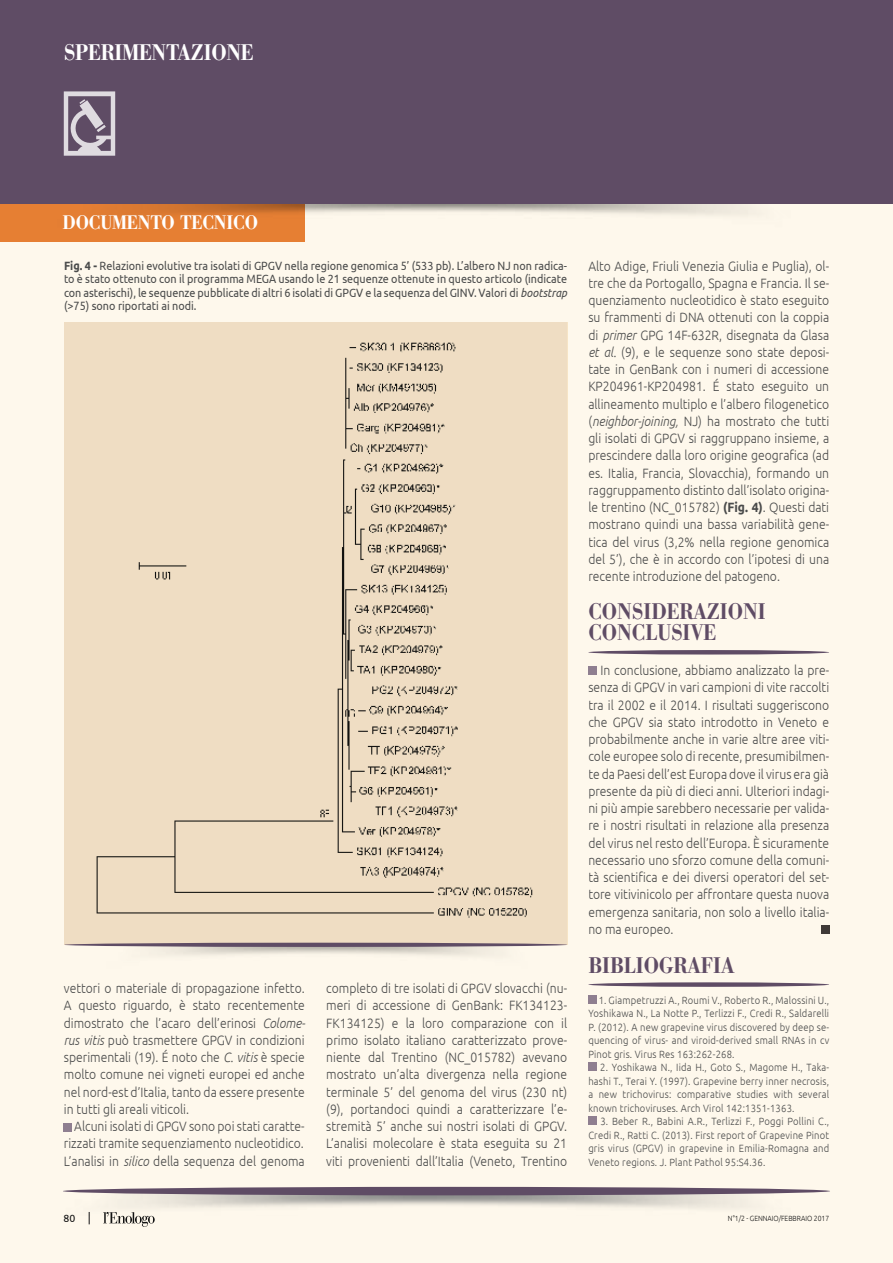
<style>
.page{position:relative;width:893px;height:1263px;background:#fef8ec}
.page>*{position:absolute;margin:0;border:0;box-sizing:border-box;transform-origin:0 0}
.t1{font:500 22.5px/21px "AT Our Bodoni";color:#5f4c65;scale:.9 1}
.t2{font:500 22.5px "AT Our Bodoni";letter-spacing:-.01em;color:#fff;scale:.9 1}
.t3{font:500 19.5px "AT Our Bodoni";letter-spacing:-.01em;color:#fff;scale:.9 1}
.t4{font:300 13.5px/17.2px "Ubuntu";color:#4a4b4b;text-align:justify;scale:.9 1}
.t5{font:12px/13.5px "Ubuntu";color:#4a4b4b;text-align:justify;scale:.9 1}
.t6{font:300 10.5px/13.5px "Ubuntu";letter-spacing:.02em;color:#4a4b4b;text-align:justify;scale:.9 1}
.t7{font:10.5px "Ubuntu";color:#121212}
.t8{font:300 7.5px "Ubuntu";color:#121212;scale:.9 1}
.s1{font-weight:700}
.s2{font-style:italic}
</style>
<div class="page">
<img style="left:304px;top:204px;width:444px;height:27px">
<div style="left:0;top:0;width:893px;height:204px;background:#5f4c65"></div>
<svg style="left:64px;top:91px;width:51px;height:65px"></svg>
<div style="left:0;top:204px;width:304px;height:38px;background:#e78338"></div>
<img style="left:63px;top:1190px;width:767px;height:34px">
<div style="left:63px;top:1187px;width:767px;height:8px;background:#5f4c65;border-radius:50%"></div>
<svg style="left:588px;top:650px;width:241px;height:4px"></svg>
<div style="left:588px;top:667px;width:8px;height:8px;background:#8f7f90"></div>
<div style="left:821px;top:925px;width:8px;height:9px;background:#3f3a37"></div>
<div style="left:588px;top:982px;width:241px;height:5px;background:#5f4c65;border-radius:50%"></div>
<div style="left:588px;top:995px;width:8px;height:8px;background:#8f7f90"></div>
<div style="left:588px;top:1063px;width:8px;height:8px;background:#8f7f90"></div>
<div style="left:588px;top:1117px;width:8px;height:8px;background:#8f7f90"></div>
<div style="left:64px;top:1123px;width:8px;height:8px;background:#8f7f90"></div>
<img style="left:64px;top:322px;width:503px;height:634px">
<svg style="left:64px;top:943px;width:503px;height:4px;background:#68566c"></svg>
<h1 class="t2" style="left:64px;top:38px;width:213px">SPERIMENTAZIONE</h1>
<h2 class="t3" style="left:63px;top:211px;width:219px">DOCUMENTO TECNICO</h2>
<p class="t5" style="left:64px;top:258px;width:560px"><span class="s1">Fig. 4 -</span> Relazioni evolutive tra isolati di GPGV nella regione genomica 5’ (533 pb). L’albero NJ non radica&shy;to è stato ottenuto con il programma MEGA usando le 21 sequenze ottenute in questo articolo (indicate con asterischi), le sequenze pubblicate di altri 6 isolati di GPGV e la sequenza del GINV. Valori di <span class="s2">bootstrap </span>(&gt;75) sono riportati ai nodi.</p>
<p class="t4" style="left:64px;top:979px;width:270px">vettori o materiale di propagazione infetto.<br>A questo riguardo, è stato recentemente dimostrato che l’acaro dell’erinosi <span class="s2">Colome&shy;rus vitis</span> può trasmettere GPGV in condizioni sperimentali (19). É noto che <span class="s2">C. vitis</span> è specie molto comune nei vigneti europei ed anche nel nord-est d’Italia, tanto da essere presente in tutti gli areali viticoli.</p>
<p class="t4" style="left:64px;top:1117px;width:269px;text-indent:10px">Alcuni isolati di GPGV sono poi stati caratte&shy;rizzati tramite sequenziamento nucleotidico.<br>L’analisi in <span class="s2">silico</span> della sequenza del genoma</p>
<p class="t4" style="left:326px;top:979px;width:269px">completo di tre isolati di GPGV slovacchi (nu&shy;meri di accessione di GenBank: FK134123- FK134125) e la loro comparazione con il primo isolato italiano caratterizzato prove&shy;niente dal Trentino (NC_015782) avevano mostrato un’alta divergenza nella regione terminale 5’ del genoma del virus (230 nt) (9), portandoci quindi a caratterizzare l’e&shy;stremità 5’ anche sui nostri isolati di GPGV.<br>L’analisi molecolare è stata eseguita su 21 viti provenienti dall’Italia (Veneto, Trentino</p>
<p class="t4" style="left:588px;top:257px;width:269px">Alto Adige, Friuli Venezia Giulia e Puglia), ol&shy;tre che da Portogallo, Spagna e Francia. Il se&shy;quenziamento nucleotidico è stato eseguito su frammenti di DNA ottenuti con la coppia di <span class="s2">primer</span> GPG 14F-632R, disegnata da Glasa <span class="s2">et al.</span> (9), e le sequenze sono state deposi&shy;tate in GenBank con i numeri di accessione KP204961-KP204981. É stato eseguito un allineamento multiplo e l’albero filogenetico (<span class="s2">neighbor-joining,</span> NJ) ha mostrato che tutti gli isolati di GPGV si raggruppano insieme, a prescindere dalla loro origine geografica (ad es. Italia, Francia, Slovacchia), formando un raggruppamento distinto dall’isolato origina&shy;le trentino (NC_015782) <span class="s1">(Fig. 4)</span>. Questi dati mostrano quindi una bassa variabilità gene&shy;tica del virus (3,2% nella regione genomica del 5’), che è in accordo con l’ipotesi di una recente introduzione del patogeno.</p>
<h1 class="t1" style="left:588px;top:601px;width:199px">CONSIDERAZIONI<br>CONCLUSIVE</h1>
<p class="t4" style="left:588px;top:661px;width:269px;text-indent:12px">In conclusione, abbiamo analizzato la pre&shy;senza di GPGV in vari campioni di vite raccolti tra il 2002 e il 2014. I risultati suggeriscono che GPGV sia stato introdotto in Veneto e probabilmente anche in varie altre aree viti&shy;cole europee solo di recente, presumibilmen&shy;te da Paesi dell’est Europa dove il virus era già presente da più di dieci anni. Ulteriori indagi&shy;ni più ampie sarebbero necessarie per valida&shy;re i nostri risultati in relazione alla presenza del virus nel resto dell’Europa. È sicuramente necessario uno sforzo comune della comuni&shy;tà scientifica e dei diversi operatori del set&shy;tore vitivinicolo per affrontare questa nuova emergenza sanitaria, non solo a livello italia&shy;no ma europeo.</p>
<h1 class="t1" style="left:588px;top:954px;width:164px">BIBLIOGRAFIA</h1>
<p class="t6" style="left:588px;top:993px;width:269px;text-indent:10px">1. Giampetruzzi A., Roumi V., Roberto R., Malossini U., Yoshikawa N., La Notte P., Terlizzi F., Credi R., Saldarelli P. (2012). A new grapevine virus discovered by deep se&shy;quencing of virus- and viroid-derived small RNAs in cv Pinot gris. Virus Res 163:262-268.</p>
<p class="t6" style="left:588px;top:1060px;width:269px;text-indent:12px">2. Yoshikawa N., Iida H., Goto S., Magome H., Taka&shy;hashi T., Terai Y. (1997). Grapevine berry inner necrosis, a new trichovirus: comparative studies with several known trichoviruses. Arch Virol 142:1351-1363.</p>
<p class="t6" style="left:588px;top:1114px;width:269px;text-indent:12px">3. Beber R., Babini A.R., Terlizzi F., Poggi Pollini C., Credi R., Ratti C. (2013). First report of Grapevine Pinot gris virus (GPGV) in grapevine in Emilia-Romagna and Veneto regions. J. Plant Pathol 95:S4.36.</p>
<p class="t7" style="left:64px;top:1212px;width:13px">80</p>
<p class="t8" style="left:728px;top:1214px;width:114px">N°1/2 - GENNAIO/FEBBRAIO 2017</p>
</div>
